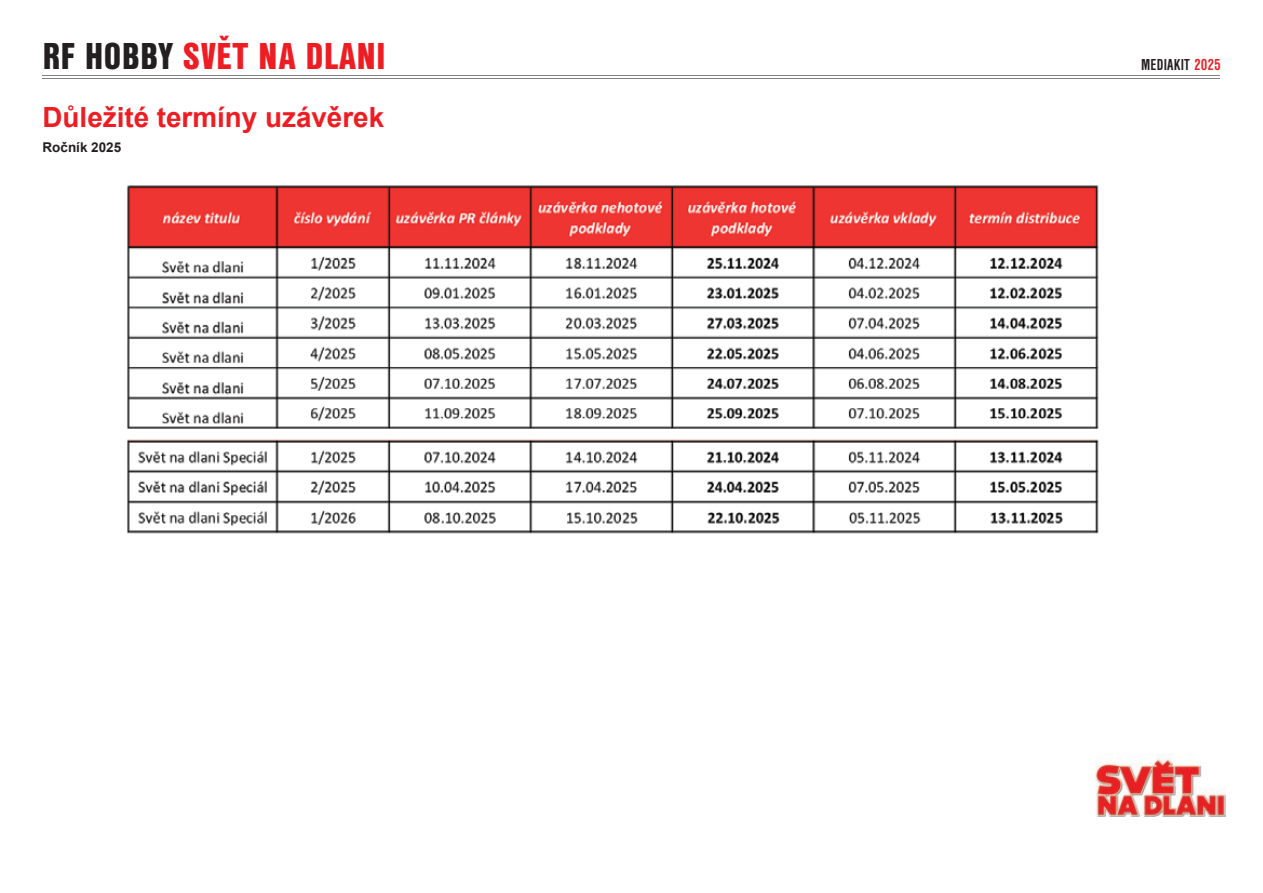
<style>
.page{position:relative;width:1263px;height:893px;background:#fff}
.page>*{position:absolute;margin:0;border:0;box-sizing:border-box;transform-origin:0 0}
.t1{font:39px "Nimbus Sans DOT Blac Cond";letter-spacing:.02em;color:#ee1d23}
.t2{font:700 27.75px "Arial";color:#ee1d23}
.t3{font:700 condensed 16.5px "Nimbus Sans DOT";letter-spacing:.015em;color:#231f20}
.t4{font:700 13.5px "Arial";color:#231f20}
.s1{color:#231f20}
.s2{color:#ee1d23}
</style>
<div class="page">
<hr style="left:43px;top:75px;width:1177px;height:1px;background:#808285">
<hr style="left:43px;top:78px;width:1177px;height:1px;background:#808285">
<img style="left:127px;top:185px;width:972px;height:349px">
<img style="left:1096px;top:753px;width:129px;height:63px">
<h1 class="t1" style="left:43px;top:33px;width:344px"><span class="s1">RF HOBBY</span> SVĚT NA DLANI</h1>
<p class="t2" style="left:43px;top:99px;width:343px">Důležité termíny uzávěrek</p>
<p class="t4" style="left:43px;top:139px;width:80px">Ročník 2025</p>
<p class="t3" style="left:1141px;top:56px;width:81px">MEDIAKIT <span class="s2">2025</span></p>
</div>
